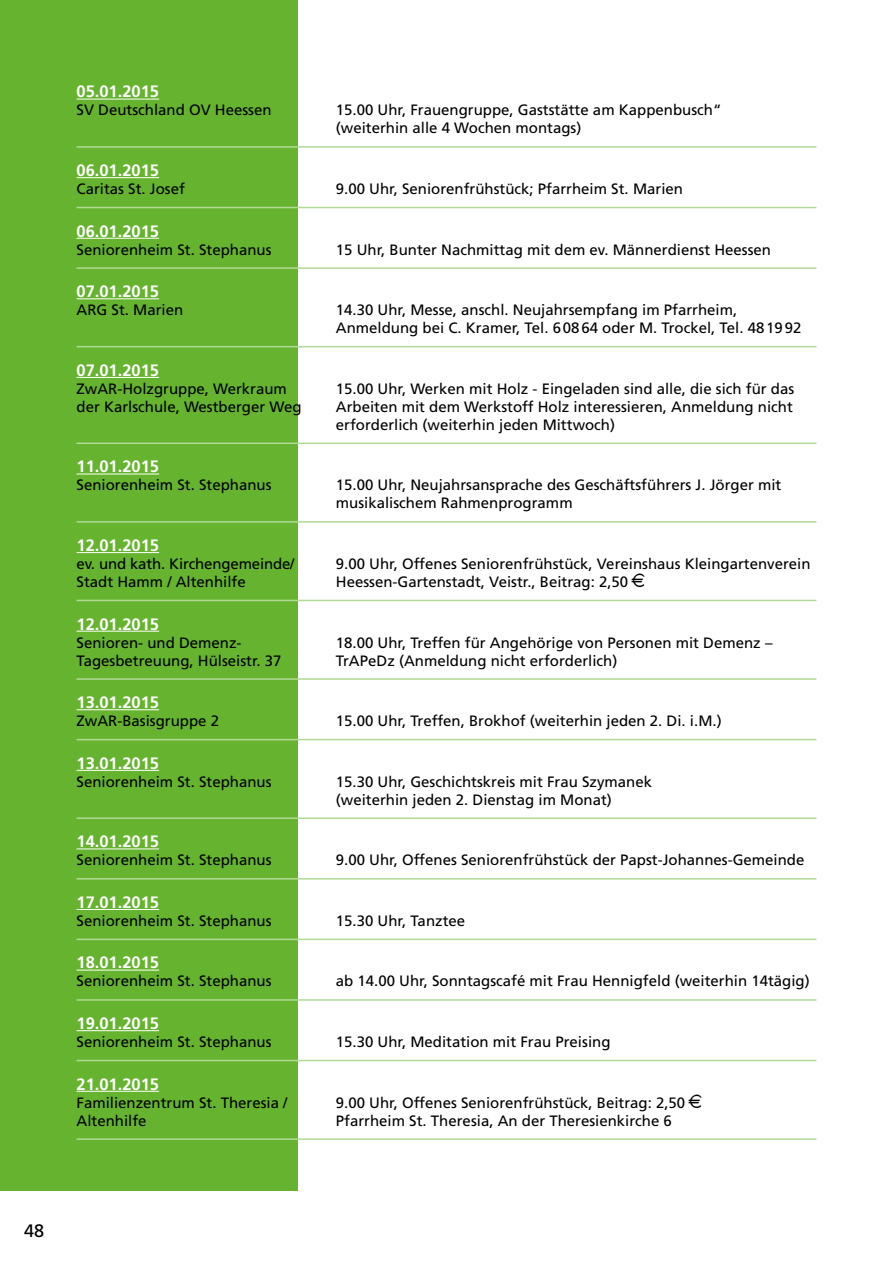
<style>
.page{position:relative;width:893px;height:1263px;background:#fff}
.page>*{position:absolute;margin:0;border:0;box-sizing:border-box;transform-origin:0 0}
.t1{font:18px "Frutiger";color:#000}
.t2{font:700 16.5px "Frutiger";color:#fff}
.t3{font:15px/18px "Frutiger";color:#000}
</style>
<div class="page">
<div style="left:0;top:0;width:298px;height:1191px;background:#65b32e"></div>
<hr style="left:77px;top:99px;width:82px;height:1px;background:#fff">
<hr style="left:77px;top:146px;width:739px;height:2px;background:#b2d997">
<hr style="left:77px;top:177px;width:82px;height:1px;background:#fff">
<hr style="left:77px;top:207px;width:739px;height:1px;background:#b2d997">
<hr style="left:77px;top:238px;width:82px;height:1px;background:#fff">
<hr style="left:77px;top:267px;width:739px;height:2px;background:#b2d997">
<hr style="left:77px;top:298px;width:82px;height:1px;background:#fff">
<hr style="left:77px;top:346px;width:739px;height:1px;background:#b2d997">
<hr style="left:77px;top:377px;width:82px;height:1px;background:#fff">
<hr style="left:77px;top:442px;width:739px;height:2px;background:#b2d997">
<hr style="left:77px;top:474px;width:82px;height:1px;background:#fff">
<hr style="left:77px;top:521px;width:739px;height:2px;background:#b2d997">
<hr style="left:77px;top:552px;width:82px;height:1px;background:#fff">
<hr style="left:77px;top:600px;width:739px;height:1px;background:#b2d997">
<hr style="left:77px;top:631px;width:82px;height:1px;background:#fff">
<hr style="left:77px;top:678px;width:739px;height:2px;background:#b2d997">
<hr style="left:77px;top:709px;width:82px;height:1px;background:#fff">
<hr style="left:77px;top:739px;width:739px;height:1px;background:#b2d997">
<hr style="left:77px;top:770px;width:82px;height:1px;background:#fff">
<hr style="left:77px;top:817px;width:739px;height:2px;background:#b2d997">
<hr style="left:77px;top:848px;width:82px;height:1px;background:#fff">
<hr style="left:77px;top:878px;width:739px;height:1px;background:#b2d997">
<hr style="left:77px;top:909px;width:82px;height:1px;background:#fff">
<hr style="left:77px;top:939px;width:739px;height:1px;background:#b2d997">
<hr style="left:77px;top:970px;width:82px;height:1px;background:#fff">
<hr style="left:77px;top:999px;width:739px;height:2px;background:#b2d997">
<hr style="left:77px;top:1030px;width:82px;height:1px;background:#fff">
<hr style="left:77px;top:1060px;width:739px;height:1px;background:#b2d997">
<hr style="left:77px;top:1091px;width:82px;height:1px;background:#fff">
<hr style="left:77px;top:1138px;width:739px;height:2px;background:#b2d997">
<p class="t2" style="left:77px;top:82px;width:84px">05.01.2015</p>
<p class="t3" style="left:77px;top:101px;width:197px">SV Deutschland OV Heessen</p>
<p class="t3" style="left:336px;top:101px;width:387px">15.00 Uhr, Frauengruppe, Gaststätte am Kappenbusch“ (weiterhin alle 4 Wochen montags)</p>
<p class="t2" style="left:77px;top:161px;width:84px">06.01.2015</p>
<p class="t3" style="left:77px;top:180px;width:110px">Caritas St. Josef</p>
<p class="t3" style="left:336px;top:180px;width:349px">9.00 Uhr, Seniorenfrühstück; Pfarrheim St. Marien</p>
<p class="t2" style="left:77px;top:221px;width:84px">06.01.2015</p>
<p class="t3" style="left:77px;top:240px;width:197px">Seniorenheim St. Stephanus</p>
<p class="t3" style="left:336px;top:240px;width:437px">15 Uhr, Bunter Nachmittag mit dem ev. Männerdienst Heessen</p>
<p class="t2" style="left:77px;top:282px;width:84px">07.01.2015</p>
<p class="t3" style="left:77px;top:301px;width:108px">ARG St. Marien</p>
<p class="t3" style="left:336px;top:301px;width:467px">14.30 Uhr, Messe, anschl. Neujahrsempfang im Pfarrheim,<br>Anmeldung bei C. Kramer, Tel. 60864 oder M. Trockel, Tel. 481992</p>
<p class="t2" style="left:77px;top:360px;width:84px">07.01.2015</p>
<p class="t3" style="left:77px;top:380px;width:212px">ZwAR-Holzgruppe, Werkraum</p>
<p class="t3" style="left:336px;top:380px;width:460px">15.00 Uhr, Werken mit Holz - Eingeladen sind alle, die sich für das</p>
<p class="t3" style="left:77px;top:398px;width:226px">der Karlschule, Westberger Weg</p>
<p class="t3" style="left:336px;top:398px;width:458px">Arbeiten mit dem Werkstoff Holz interessieren, Anmeldung nicht erforderlich (weiterhin jeden Mittwoch)</p>
<p class="t2" style="left:77px;top:457px;width:84px">11.01.2015</p>
<p class="t3" style="left:77px;top:476px;width:197px">Seniorenheim St. Stephanus</p>
<p class="t3" style="left:336px;top:476px;width:447px">15.00 Uhr, Neujahrsansprache des Geschäftsführers J. Jörger mit musikalischem Rahmenprogramm</p>
<p class="t2" style="left:77px;top:535px;width:84px">12.01.2015</p>
<p class="t3" style="left:77px;top:555px;width:219px">ev. und kath. Kirchengemeinde/</p>
<p class="t3" style="left:336px;top:555px;width:476px">9.00 Uhr, Offenes Seniorenfrühstück, Vereinshaus Kleingartenverein</p>
<p class="t3" style="left:77px;top:573px;width:171px">Stadt Hamm / Altenhilfe</p>
<p class="t3" style="left:336px;top:573px;width:294px">Heessen-Gartenstadt, Veistr., Beitrag: 2,50</p>
<p class="t2" style="left:77px;top:614px;width:84px">12.01.2015</p>
<p class="t3" style="left:77px;top:633px;width:167px">Senioren- und Demenz-</p>
<p class="t3" style="left:336px;top:633px;width:438px">18.00 Uhr, Treffen für Angehörige von Personen mit Demenz –</p>
<p class="t3" style="left:77px;top:651px;width:207px">Tagesbetreuung, Hülseistr. 37</p>
<p class="t3" style="left:336px;top:651px;width:283px">TrAPeDz (Anmeldung nicht erforderlich)</p>
<p class="t2" style="left:77px;top:693px;width:84px">13.01.2015</p>
<p class="t3" style="left:77px;top:712px;width:144px">ZwAR-Basisgruppe 2</p>
<p class="t3" style="left:336px;top:712px;width:387px">15.00 Uhr, Treffen, Brokhof (weiterhin jeden 2. Di. i.M.)</p>
<p class="t2" style="left:77px;top:753px;width:84px">13.01.2015</p>
<p class="t3" style="left:77px;top:772px;width:197px">Seniorenheim St. Stephanus</p>
<p class="t3" style="left:336px;top:772px;width:318px">15.30 Uhr, Geschichtskreis mit Frau Szymanek (weiterhin jeden 2. Dienstag im Monat)</p>
<p class="t2" style="left:77px;top:832px;width:84px">14.01.2015</p>
<p class="t3" style="left:77px;top:851px;width:197px">Seniorenheim St. Stephanus</p>
<p class="t3" style="left:336px;top:851px;width:470px">9.00 Uhr, Offenes Seniorenfrühstück der Papst-Johannes-Gemeinde</p>
<p class="t2" style="left:77px;top:892px;width:84px">17.01.2015</p>
<p class="t3" style="left:77px;top:912px;width:197px">Seniorenheim St. Stephanus</p>
<p class="t3" style="left:336px;top:912px;width:131px">15.30 Uhr, Tanztee</p>
<p class="t2" style="left:77px;top:953px;width:84px">18.01.2015</p>
<p class="t3" style="left:77px;top:972px;width:197px">Seniorenheim St. Stephanus</p>
<p class="t3" style="left:336px;top:972px;width:475px">ab 14.00 Uhr, Sonntagscafé mit Frau Hennigfeld (weiterhin 14tägig)</p>
<p class="t2" style="left:77px;top:1013px;width:84px">19.01.2015</p>
<p class="t3" style="left:77px;top:1033px;width:197px">Seniorenheim St. Stephanus</p>
<p class="t3" style="left:336px;top:1033px;width:276px">15.30 Uhr, Meditation mit Frau Preising</p>
<p class="t2" style="left:77px;top:1074px;width:84px">21.01.2015</p>
<p class="t3" style="left:77px;top:1093px;width:212px">Familienzentrum St. Theresia /</p>
<p class="t3" style="left:336px;top:1093px;width:351px">9.00 Uhr, Offenes Seniorenfrühstück, Beitrag: 2,50</p>
<p class="t3" style="left:77px;top:1111px;width:72px">Altenhilfe</p>
<p class="t3" style="left:336px;top:1111px;width:337px">Pfarrheim St. Theresia, An der Theresienkirche 6</p>
<p class="t1" style="left:24px;top:1220px;width:22px">48</p>
</div>
